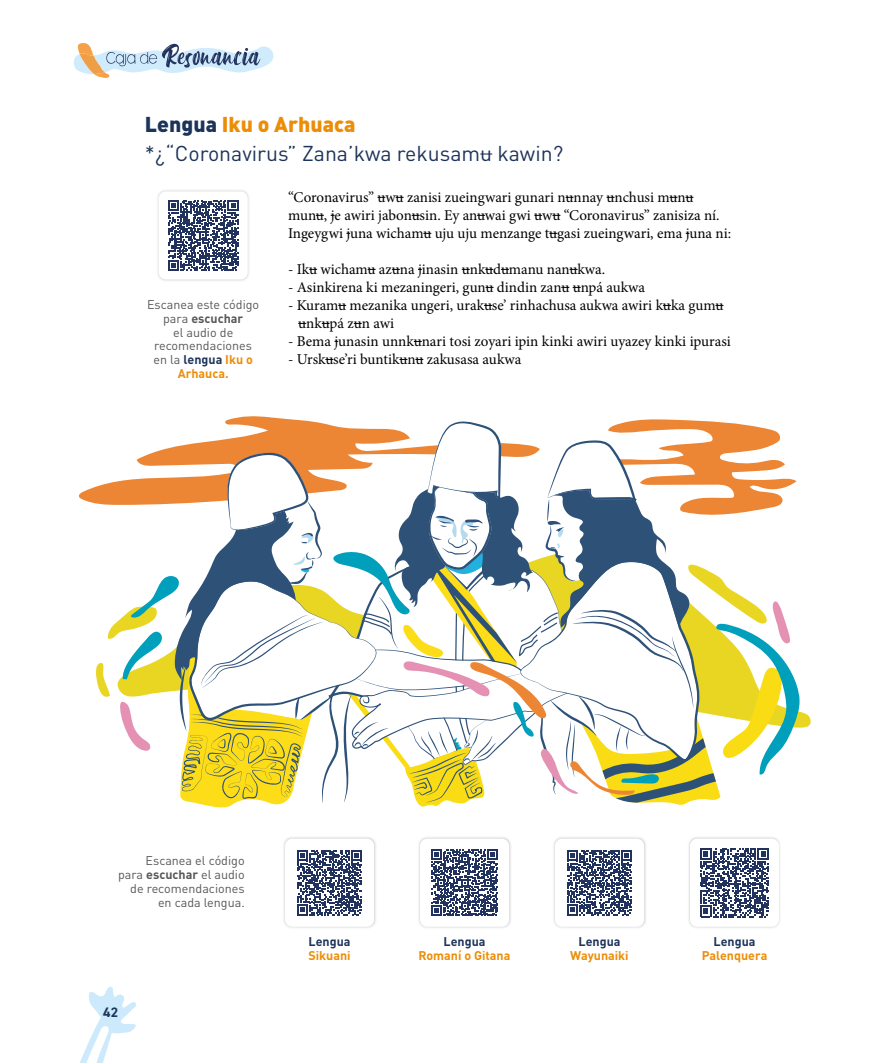
<style>
.page{position:relative;width:869px;height:1063px;background:#fff}
.page>*{position:absolute;margin:0;border:0;box-sizing:border-box;transform-origin:0 0}
.t1{font:21.25px/29px "DIN Pro";color:#1f345a}
.t2{font:15px/18px "Minion Pro";color:#000}
.t3{font:700 13.75px "DIN2014";color:#1c355d}
.t4{font:12.5px/13.8px "DIN Pro";color:#575756;text-align:right}
.t5{font:700 12.5px "DIN Pro";color:#ed8d07}
.t6{font:700 12.5px "DIN Pro";color:#1f345a}
.s1{font-weight:900;color:#1c345a}
.s2{font-weight:900;color:#ed8d07}
.s3{font-weight:700}
.s4{font-weight:700;color:#1f345a}
.s5{font-weight:700;color:#ed8d07}
</style>
<div class="page">
<svg style="left:74px;top:43px;width:199px;height:35px"></svg>
<svg style="left:80px;top:987px;width:56px;height:76px"></svg>
<svg style="left:79px;top:416px;width:187px;height:88px"></svg>
<svg style="left:96px;top:417px;width:703px;height:391px"></svg>
<svg style="left:561px;top:287px;width:19px;height:1px"></svg>
<div style="left:156px;top:189px;width:94px;height:93px;background:#000;opacity:.2"></div>
<div style="left:159px;top:191px;width:88px;height:88px;background:#fff;border-radius:7px"></div>
<svg style="left:480px;top:153px;width:12px;height:2px"></svg>
<svg style="left:168px;top:200px;width:70px;height:71px"></svg>
<div style="left:282px;top:836px;width:94px;height:94px;background:#000;opacity:.2"></div>
<div style="left:285px;top:839px;width:89px;height:88px;background:#fff;border-radius:7px"></div>
<div style="left:552px;top:836px;width:94px;height:94px;background:#000;opacity:.2"></div>
<div style="left:554px;top:839px;width:89px;height:88px;background:#fff;border-radius:7px"></div>
<div style="left:686px;top:836px;width:95px;height:94px;background:#000;opacity:.2"></div>
<div style="left:689px;top:839px;width:89px;height:88px;background:#fff;border-radius:7px"></div>
<div style="left:417px;top:836px;width:94px;height:94px;background:#000;opacity:.2"></div>
<div style="left:420px;top:839px;width:89px;height:88px;background:#fff;border-radius:7px"></div>
<svg style="left:297px;top:850px;width:65px;height:65px"></svg>
<svg style="left:431px;top:850px;width:66px;height:66px"></svg>
<svg style="left:567px;top:850px;width:65px;height:65px"></svg>
<svg style="left:700px;top:848px;width:68px;height:69px"></svg>
<h1 class="t1" style="left:145px;top:108px;width:419px"><span class="s1">Lengua</span> <span class="s2">Iku o Arhuaca<br></span>*¿“Coronavirus” Zana’kwa rekusamu kawin?</h1>
<p class="t4" style="left:147px;top:297px;width:114px;text-align:center">Escanea este código para <span class="s3">escuchar<br></span>el audio de recomendaciones en la <span class="s4">lengua</span> <span class="s5">Iku o<br>Arhauca.</span></p>
<p class="t2" style="left:288px;top:189px;width:444px">“Coronavirus” uwu zanisi zueingwari gunari nunnay unchusi munu munu, je awiri jabonusin. Ey anuwai gwi uwu “Coronavirus” zanisiza ní.<br>Ingeygwi juna wichamu uju uju menzange tugasi zueingwari, ema juna ni:</p>
<p class="t2" style="left:288px;top:261px;width:318px">- Iku wichamu azuna jinasin unkudumanu nanukwa.</p>
<p class="t2" style="left:288px;top:279px;width:358px">- Asinkirena ki mezaningeri, gunu dindin zanu unpá aukwa</p>
<p class="t2" style="left:298px;top:297px;width:426px;text-indent:-10px">- Kuramu mezanika ungeri, urakuse’ rinhachusa aukwa awiri kuka gumu unkupá zun awi</p>
<p class="t2" style="left:288px;top:333px;width:444px">- Bema junasin unnkunari tosi zoyari ipin kinki awiri uyazey kinki ipurasi</p>
<p class="t2" style="left:288px;top:351px;width:234px">- Urskuse’ri buntikunu zakusasa aukwa</p>
<p class="t4" style="left:118px;top:853px;width:128px">Escanea el código para <span class="s3">escuchar</span> el audio de recomendaciones en cada lengua.</p>
<p class="t3" style="left:103px;top:1003px;width:16px">42</p>
<p class="t6" style="left:308px;top:931px;width:43px">Lengua</p>
<p class="t5" style="left:308px;top:945px;width:44px">Sikuani</p>
<p class="t6" style="left:443px;top:931px;width:43px">Lengua</p>
<p class="t5" style="left:418px;top:945px;width:93px">Romaní o Gitana</p>
<p class="t6" style="left:578px;top:931px;width:43px">Lengua</p>
<p class="t5" style="left:570px;top:945px;width:60px">Wayunaiki</p>
<p class="t6" style="left:713px;top:931px;width:43px">Lengua</p>
<p class="t5" style="left:701px;top:945px;width:67px">Palenquera</p>
</div>
